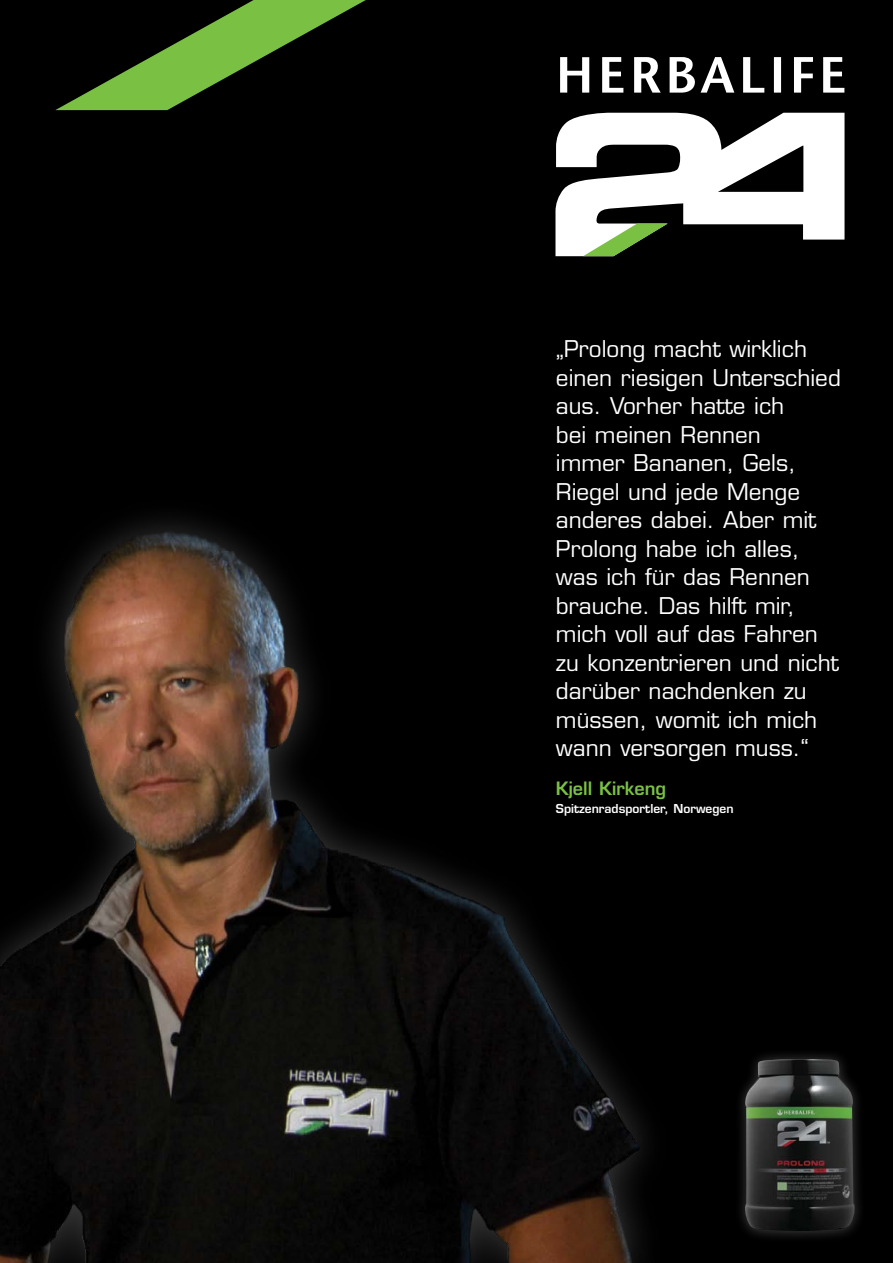
<style>
.page{position:relative;width:893px;height:1263px;background:#000}
.page>*{position:absolute;margin:0;border:0;box-sizing:border-box;transform-origin:0 0}
.t1{font:22.5px/28.5px "Eurostile LT Std";color:#fff}
.t2{font:600 18px "Eurostile LT Std";color:#7ac143}
.t3{font:600 12px "Eurostile LT Std";color:#fff}
</style>
<div class="page">
<img style="left:0;top:518px;width:645px;height:745px">
<div style="left:734px;top:1047px;width:132px;height:196px;background:#fff;opacity:.25"></div>
<img style="left:744px;top:1059px;width:111px;height:172px">
<svg style="left:555px;top:113px;width:289px;height:143px"></svg>
<svg style="left:560px;top:57px;width:284px;height:36px"></svg>
<svg style="left:55px;top:0;width:311px;height:110px"></svg>
<p class="t1" style="left:556px;top:335px;width:286px">„Prolong macht wirklich einen riesigen Unterschied aus. Vorher hatte ich<br>bei meinen Rennen<br>immer Bananen, Gels,<br>Riegel und jede Menge anderes dabei. Aber mit<br>Prolong habe ich alles, was ich für das Rennen brauche. Das hilft mir, mich voll auf das Fahren zu konzentrieren und nicht darüber nachdenken zu müssen, womit ich mich wann versorgen muss.“</p>
<p class="t2" style="left:556px;top:777px;width:112px">Kjell Kirkeng</p>
<p class="t3" style="left:556px;top:801px;width:179px">Spitzenradsportler, Norwegen</p>
</div>
